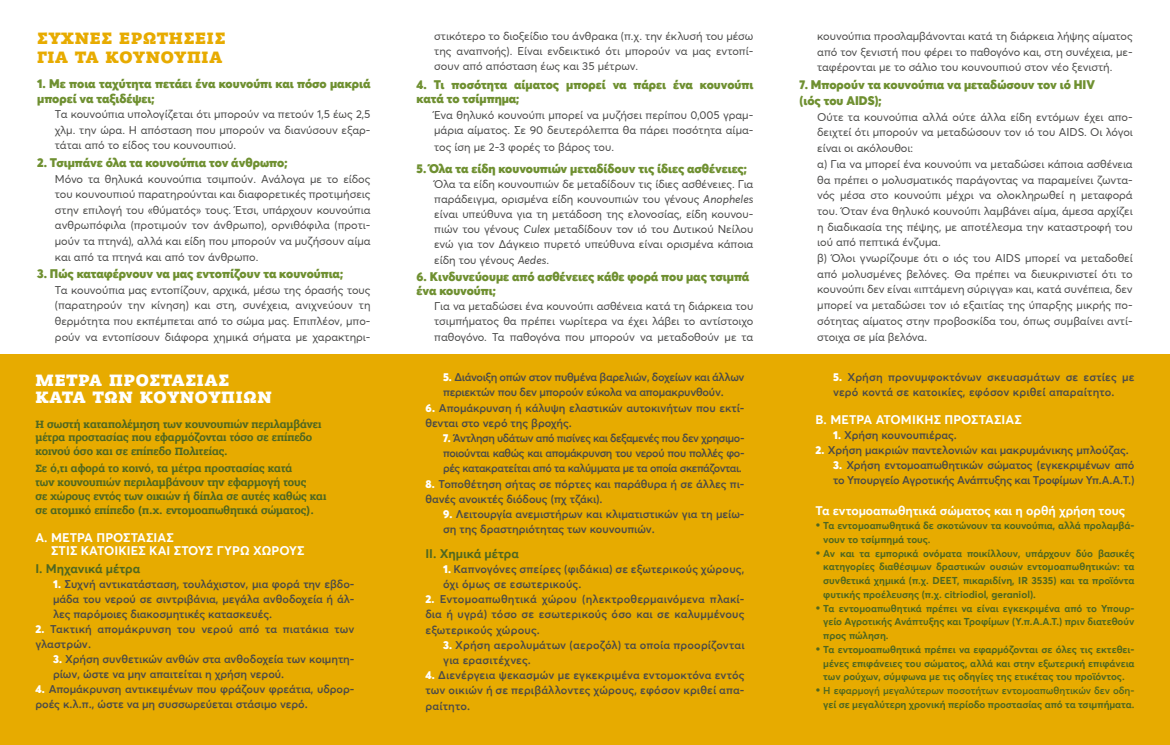
<style>
.page{position:relative;width:1170px;height:745px;background:#fff}
.page>*{position:absolute;margin:0;border:0;box-sizing:border-box;transform-origin:0 0}
.t1{font:800 17.5px/17.5px "Bandera Pro";letter-spacing:.05em;color:#fff}
.t2{font:800 17.5px/19.2px "Bandera Pro";letter-spacing:.05em;color:#e7ab00}
.t3{font:900 12.5px/13.9px "Averta Std";letter-spacing:-.005em;color:#6f9031}
.t4{font:700 12.5px/13.8px "Averta Std";color:#fff}
.t5{font:700 12.5px "Averta Std";letter-spacing:-.005em;color:#4f6721}
.t6{font:11.25px/15.6px "Averta Std";letter-spacing:-.005em;color:#4a4a49;text-align:justify}
.t7{font:600 11.25px/15.1px "Averta Std";letter-spacing:-.005em;color:#4a4a49}
.t8{font:700 11.25px/13.8px "Bandera Pro";color:#4f6721;scale:.96 1}
.t9{font:600 11.25px/15px "Averta Std";letter-spacing:.015em;color:#4a4a49}
.t10{font:600 11.25px/15.1px "Averta Std";letter-spacing:-.025em;color:#4a4a49}
.t11{font:700 10px/13.8px "Averta Std";color:#4f6721;text-align:justify}
.s1{font-weight:900;color:#fff}
.s2{font-family:"Averta";font-weight:900;color:#fff}
.s3{font-style:italic}
.s4{font-weight:900;font-size:12.5px}
.s5{font-weight:600}
</style>
<div class="page">
<div style="left:0;top:354px;width:1169px;height:390px;background:#e7ab00"></div>
<h1 class="t2" style="left:37px;top:29px;width:190px">ΣΥΧΝΈΣ ΕΡΩΤΉΣΕΙΣ<br>ΓΙΑ ΤΑ ΚΟΥΝΟΎΠΙΑ</h1>
<p class="t3" style="left:37px;top:77px;width:335px;line-height:14.2px">1. Με ποια ταχύτητα πετάει ένα κουνούπι και πόσο μακριά μπορεί να ταξιδέψει;</p>
<p class="t6" style="left:55px;top:106px;width:317px">Τα κουνούπια υπολογίζεται ότι μπορούν να πετούν 1,5 έως 2,5 χλμ. την ώρα. Η απόσταση που μπορούν να διανύσουν εξαρ&shy;τάται από το είδος του κουνουπιού.</p>
<p class="t3" style="left:37px;top:155px;width:252px">2. Τσιμπάνε όλα τα κουνούπια τον άνθρωπο;</p>
<p class="t6" style="left:55px;top:171px;width:317px">Μόνο τα θηλυκά κουνούπια τσιμπούν. Ανάλογα με το είδος του κουνουπιού παρατηρούνται και διαφορετικές προτιμήσεις στην επιλογή του «θύματός» τους. Έτσι, υπάρχουν κουνούπια ανθρωπόφιλα (προτιμούν τον άνθρωπο), ορνιθόφιλα (προτι&shy;μούν τα πτηνά), αλλά και είδη που μπορούν να μυζήσουν αίμα και από τα πτηνά και από τον άνθρωπο.</p>
<p class="t3" style="left:37px;top:266px;width:307px">3. Πώς καταφέρνουν να μας εντοπίζουν τα κουνούπια;</p>
<p class="t6" style="left:55px;top:282px;width:317px">Τα κουνούπια μας εντοπίζουν, αρχικά, μέσω της όρασής τους (παρατηρούν την κίνηση) και στη, συνέχεια, ανιχνεύουν τη θερμότητα που εκπέμπεται από το σώμα μας. Επιπλέον, μπο&shy;ρούν να εντοπίσουν διάφορα χημικά σήματα με χαρακτηρι-</p>
<h1 class="t1" style="left:35px;top:371px;width:238px">ΜΈΤΡΑ ΠΡΟΣΤΑΣΊΑΣ<br>ΚΑΤΆ ΤΩΝ ΚΟΥΝΟΥΠΙΏΝ</h1>
<p class="t8" style="left:35px;top:417px;width:299px">Η σωστή καταπολέμηση των κουνουπιών περιλαμβάνει μέτρα προστασίας που εφαρμόζονται τόσο σε επίπεδο κοινού όσο και σε επίπεδο Πολιτείας.</p>
<p class="t8" style="left:35px;top:462px;width:304px">Σε ό,τι αφορά το κοινό, τα μέτρα προστασίας κατά<br>των κουνουπιών περιλαμβάνουν την εφαρμογή τους<br>σε χώρους εντός των οικιών ή δίπλα σε αυτές καθώς και σε ατομικό επίπεδο (π.χ. εντομοαπωθητικά σώματος).</p>
<p class="t4" style="left:51px;top:530px;width:255px;text-indent:-16px">Α. ΜΈΤΡΑ ΠΡΟΣΤΑΣΊΑΣ<br>ΣΤΙ Σ ΚΑΤΟΙ ΚΊΕΣ ΚΑΙ ΣΤΟΥΣ ΓΎΡΩ ΧΏΡΟΥΣ</p>
<p class="t5" style="left:35px;top:560px;width:106px">Ι . Μηχανικά μέτρα</p>
<p class="t7" style="left:53px;top:576px;width:303px;text-align:justify"><span class="s1">1.</span> Συχνή αντικατάσταση, τουλάχιστον, μια φορά την εβδο&shy;μάδα του νερού σε σιντριβάνια, μεγάλα ανθοδοχεία ή άλ&shy;λες παρόμοιες διακοσμητικές κατασκευές.</p>
<p class="t9" style="left:35px;top:621px;width:320px"><span class="s2">2.</span> Τακτική απομάκρυνση του νερού από τα πιατάκια των γλαστρών.</p>
<p class="t7" style="left:53px;top:651px;width:303px"><span class="s1">3.</span> Χρήση συνθετικών ανθών στα ανθοδοχεία των κοιμητη&shy;ρίων, ώστε να μην απαιτείται η χρήση νερού.</p>
<p class="t7" style="left:35px;top:681px;width:320px"><span class="s2">4.</span> Απομάκρυνση αντικειμένων που φράζουν φρεάτια, υδρορ&shy;ροές κ.λ.π., ώστε να μη συσσωρεύεται στάσιμο νερό.</p>
<p class="t6" style="left:434px;top:28px;width:320px;line-height:15.1px">στικότερο το διοξείδιο του άνθρακα (π.χ. την έκλυσή του μέσω της αναπνοής). Είναι ενδεικτικό ότι μπορούν να μας εντοπί&shy;σουν από απόσταση έως και 35 μέτρων.</p>
<p class="t3" style="left:416px;top:78px;width:338px">4. Τι ποσότητα αίματος μπορεί να πάρει ένα κουνούπι κατά το τσίμπημα;</p>
<p class="t6" style="left:434px;top:107px;width:320px;line-height:15.1px">Ένα θηλυκό κουνούπι μπορεί να μυζήσει περίπου 0,005 γραμ&shy;μάρια αίματος. Σε 90 δευτερόλεπτα θα πάρει ποσότητα αίμα-</p>
<p class="t6" style="left:434px;top:139px;width:181px">τος ίση με 2-3 φορές το βάρος του.</p>
<p class="t3" style="left:416px;top:161px;width:332px">5. Όλα τα είδη κουνουπιών μεταδίδουν τις ίδιες ασθένειες;</p>
<p class="t6" style="left:434px;top:176px;width:320px;line-height:15.1px">Όλα τα είδη κουνουπιών δε μεταδίδουν τις ίδιες ασθένειες. Για παράδειγμα, ορισμένα είδη κουνουπιών του γένους <span class="s3">Anopheles </span>είναι υπεύθυνα για τη μετάδοση της ελονοσίας, είδη κουνου&shy;πιών του γένους <span class="s3">Culex</span> μεταδίδουν τον ιό του Δυτικού Νείλου ενώ για τον Δάγκειο πυρετό υπεύθυνα είναι ορισμένα κάποια είδη του γένους <span class="s3">Aedes</span>.</p>
<p class="t3" style="left:416px;top:269px;width:334px">6. Κινδυνεύουμε από ασθένειες κάθε φορά που μας τσιμπά ένα κουνούπι;</p>
<p class="t6" style="left:434px;top:298px;width:320px;line-height:15.1px">Για να μεταδώσει ένα κουνούπι ασθένεια κατά τη διάρκεια του τσιμπήματος θα πρέπει νωρίτερα να έχει λάβει το αντίστοιχο παθογόνο. Τα παθογόνα που μπορούν να μεταδοθούν με τα</p>
<p class="t10" style="left:443px;top:369px;width:303px"><span class="s1">5.</span> Διάνοιξη οπών στον πυθμένα βαρελιών, δοχείων και άλλων περιεκτών που δεν μπορούν εύκολα να απομακρυνθούν.</p>
<p class="t7" style="left:425px;top:399px;width:320px"><span class="s2">6.</span> Απομάκρυνση ή κάλυψη ελαστικών αυτοκινήτων που εκτί&shy;θενται στο νερό της βροχής.</p>
<p class="t7" style="left:443px;top:430px;width:303px;text-align:justify"><span class="s1">7.</span> Άντληση υδάτων από πισίνες και δεξαμενές που δεν χρησιμο&shy;ποιούνται καθώς και απομάκρυνση του νερού που πολλές φο&shy;ρές κατακρατείται από τα καλύμματα με τα οποία σκεπάζονται.</p>
<p class="t7" style="left:425px;top:475px;width:320px"><span class="s2">8.</span> Τοποθέτηση σήτας σε πόρτες και παράθυρα ή σε άλλες πι&shy;θανές ανοικτές διόδους (πχ τζάκι).</p>
<p class="t7" style="left:443px;top:506px;width:303px"><span class="s1">9.</span> Λειτουργία ανεμιστήρων και κλιματιστικών για τη μείω&shy;ση της δραστηριότητας των κουνουπιών.</p>
<p class="t5" style="left:425px;top:545px;width:95px">ΙΙ . Χημικά μέτρα</p>
<p class="t9" style="left:443px;top:561px;width:303px"><span class="s1">1.</span> Καπνογόνες σπείρες (φιδάκια) σε εξωτερικούς χώρους, όχι όμως σε εσωτερικούς.</p>
<p class="t7" style="left:425px;top:591px;width:320px;text-align:justify"><span class="s2">2.</span> Εντομοαπωθητικά χώρου (ηλεκτροθερμαινόμενα πλακί&shy;δια ή υγρά) τόσο σε εσωτερικούς όσο και σε καλυμμένους εξωτερικούς χώρους.</p>
<p class="t9" style="left:443px;top:636px;width:303px"><span class="s1">3.</span> Χρήση αερολυμάτων (αεροζόλ) τα οποία προορίζονται για ερασιτέχνες.</p>
<p class="t7" style="left:425px;top:667px;width:320px;text-align:justify"><span class="s2">4.</span> Διενέργεια ψεκασμών με εγκεκριμένα εντομοκτόνα εντός των οικιών ή σε περιβάλλοντες χώρους, εφόσον κριθεί απα&shy;ραίτητο.</p>
<p class="t6" style="left:817px;top:28px;width:317px">κουνούπια προσλαμβάνονται κατά τη διάρκεια λήψης αίματος από τον ξενιστή που φέρει το παθογόνο και, στη συνέχεια, με&shy;ταφέρονται με το σάλιο του κουνουπιού στον νέο ξενιστή.</p>
<p class="t3" style="left:799px;top:77px;width:297px;line-height:15.6px">7. Μπορούν τα κουνούπια να μεταδώσουν τον ιό HIV (ιός του AIDS);</p>
<p class="t6" style="left:817px;top:109px;width:317px;text-align:left">Ούτε τα κουνούπια αλλά ούτε άλλα είδη εντόμων έχει απο&shy;δειχτεί ότι μπορούν να μεταδώσουν τον ιό του AIDS. Οι λόγοι είναι οι ακόλουθοι:<br>α) Για να μπορεί ένα κουνούπι να μεταδώσει κάποια ασθένεια θα πρέπει ο μολυσματικός παράγοντας να παραμείνει ζωντα&shy;νός μέσα στο κουνούπι μέχρι να ολοκληρωθεί η μεταφορά του. Όταν ένα θηλυκό κουνούπι λαμβάνει αίμα, άμεσα αρχίζει η διαδικασία της πέψης, με αποτέλεσμα την καταστροφή του ιού από πεπτικά ένζυμα.<br>β) Όλοι γνωρίζουμε ότι ο ιός του AIDS μπορεί να μεταδοθεί από μολυσμένες βελόνες. Θα πρέπει να διευκρινιστεί ότι το κουνούπι δεν είναι «ιπτάμενη σύριγγα» και, κατά συνέπεια, δεν μπορεί να μεταδώσει τον ιό εξαιτίας της ύπαρξης μικρής πο&shy;σότητας αίματος στην προβοσκίδα του, όπως συμβαίνει αντί&shy;στοιχα σε μία βελόνα.</p>
<p class="t9" style="left:833px;top:369px;width:303px"><span class="s2">5.</span> Χρήση προνυμφοκτόνων σκευασμάτων σε εστίες με νερό κοντά σε κατοικίες, εφόσον κριθεί απαραίτητο.</p>
<p class="t4" style="left:815px;top:412px;width:208px">Β. ΜΈΤΡΑ ΑΤΟΜΙ ΚΉΣ ΠΡΟΣΤΑΣΊΑΣ</p>
<p class="t7" style="left:833px;top:427px;width:125px"><span class="s1">1.</span> Χρήση κουνουπιέρας.</p>
<p class="t7" style="left:815px;top:442px;width:315px"><span class="s2">2.</span> Χρήση μακριών παντελονιών και μακρυμάνικης μπλούζας.</p>
<p class="t7" style="left:833px;top:457px;width:303px"><span class="s1">3.</span> Χρήση εντομοαπωθητικών σώματος (εγκεκριμένων από το Υπουργείο Αγροτικής Ανάπτυξης και Τροφίμων Υπ.Α.Α.Τ.)</p>
<p class="t4" style="left:815px;top:503px;width:311px">Τα εντομοαπωθητικά σώματος και η ορθή χρήση τους</p>
<p class="t11" style="left:823px;top:518px;width:313px;text-indent:-8px"><span class="s4">•</span> Τα εντομοαπωθητικά δε σκοτώνουν τα κουνούπια, αλλά προλαμβά&shy;νουν το τσίμπημά τους.</p>
<p class="t11" style="left:823px;top:545px;width:313px;text-indent:-8px"><span class="s4">•</span> Αν και τα εμπορικά ονόματα ποικίλλουν, υπάρχουν δύο βασικές κατηγορίες διαθέσιμων δραστικών ουσιών εντομοαπωθητικών: τα συνθετικά χημικά (π.χ. DEET, πικαριδίνη, IR 3535) και τα προϊόντα φυτικής προέλευσης (π.χ. citriodiol, geraniol).</p>
<p class="t11" style="left:823px;top:600px;width:313px;text-indent:-8px"><span class="s4">•</span> Τα εντομοαπωθητικά πρέπει να είναι εγκεκριμένα από το Υπουρ&shy;γείο Αγροτικής Ανάπτυξης και Τροφίμων (Υ.π.Α.Α.Τ.) πριν διατεθούν προς πώληση.</p>
<p class="t11" style="left:823px;top:642px;width:313px;text-indent:-8px"><span class="s4">•</span> Τα εντομοαπωθητικά πρέπει να εφαρμόζονται σε όλες τις εκτεθει&shy;μένες επιφάνειες του σώματος, αλλά και στην εξωτερική επιφάνεια των ρούχων, σύμφωνα με τις οδηγίες της ετικέτας του προϊόντος.</p>
<p class="t11" style="left:815px;top:683px;width:320px;text-align:right"><span class="s4">•</span> <span class="s5">Η εφαρμογή μεγαλύτερων ποσοτήτων εντομοαπωθητικών δεν οδη&shy;</span>γεί σε μεγαλύτερη χρονική περίοδο προστασίας από τα τσιμπήματα.</p>
</div>
